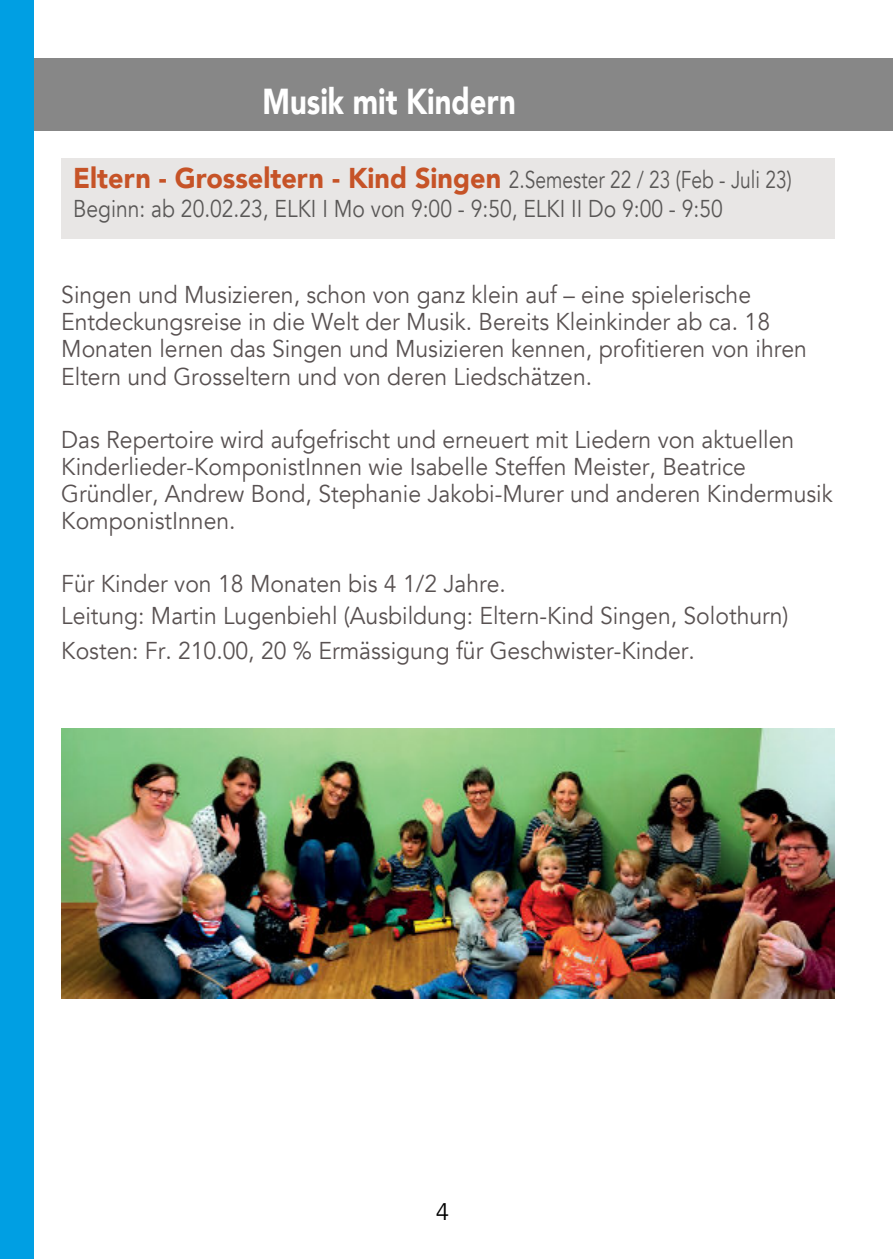
<style>
.page{position:relative;width:893px;height:1259px;background:#fff}
.page>*{position:absolute;margin:0;border:0;box-sizing:border-box;transform-origin:0 0}
.t1{font:900 36px "Avenir";color:#fff;scale:.81 1}
.t2{font:900 28.5px "Avenir";color:#c65327;scale:.94 1}
.t3{font:24.3px/27.3px "Avenir";color:rgb(16 6 6/.7);scale:.94 1}
.t4{font:24.3px "Avenir";color:#595756;scale:.87 1}
.t5{font:24px "Avenir";color:#000}
.s1{font-weight:400;font-size:24.3px;color:#595756}
</style>
<div class="page">
<div style="left:0;top:59px;width:893px;height:72px;background:#878787"></div>
<div style="left:0;top:0;width:34px;height:1259px;background:#009fe3"></div>
<div style="left:61px;top:158px;width:773px;height:80px;background:#e8e6e5"></div>
<img style="left:61px;top:729px;width:773px;height:269px">
<h1 class="t1" style="left:263px;top:78px;width:314px">Musik mit Kindern</h1>
<p class="t2" style="left:73px;top:160px;width:766px">Eltern - Grosseltern - Kind Singen <span class="s1">2.Semester 22 / 23 (Feb - Juli 23)</span></p>
<p class="t4" style="left:73px;top:193px;width:748px">Beginn: ab 20.02.23, ELKI I Mo von 9:00 - 9:50, ELKI II Do 9:00 - 9:50</p>
<p class="t3" style="left:61px;top:281px;width:795px">Singen und Musizieren, schon von ganz klein auf – eine spielerische Entdeckungsreise in die Welt der Musik. Bereits Kleinkinder ab ca. 18<br>Monaten lernen das Singen und Musizieren kennen, profitieren von ihren Eltern und Grosseltern und von deren Liedschätzen.</p>
<p class="t3" style="left:61px;top:426px;width:822px">Das Repertoire wird aufgefrischt und erneuert mit Liedern von aktuellen Kinderlieder-KomponistInnen wie Isabelle Steffen Meister, Beatrice Gründler, Andrew Bond, Stephanie Jakobi-Murer und anderen Kindermusik KomponistInnen.</p>
<p class="t3" style="left:61px;top:568px;width:775px;line-height:31.5px">Für Kinder von 18 Monaten bis 4 1/2 Jahre.<br>Leitung: Martin Lugenbiehl (Ausbildung: Eltern-Kind Singen, Solothurn)</p>
<p class="t3" style="left:61px;top:637px;width:676px">Kosten: Fr. 210.00, 20 % Ermässigung für Geschwister-Kinder.</p>
<p class="t5" style="left:436px;top:1196px;width:15px">4</p>
</div>
